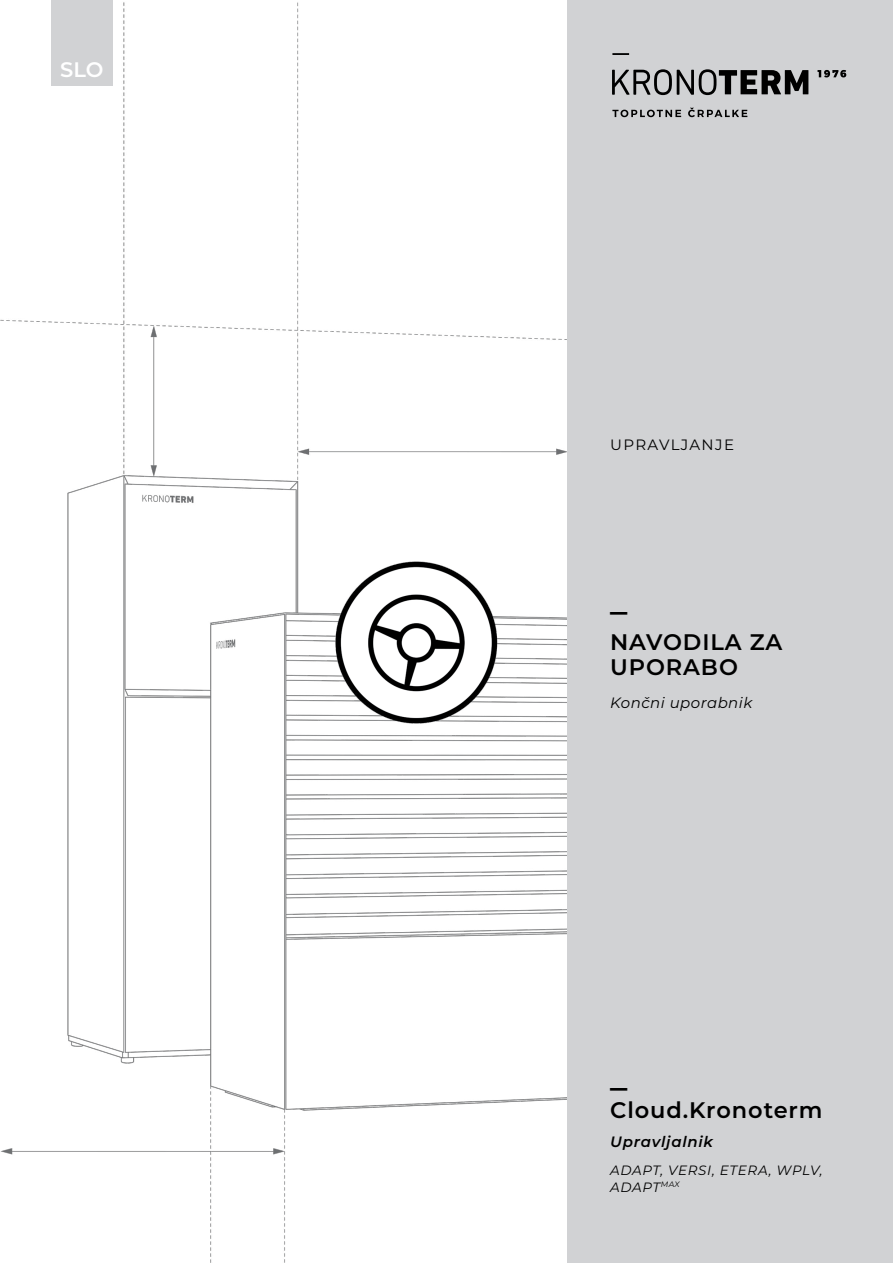
<style>
.page{position:relative;width:893px;height:1263px;background:#fff}
.page>*{position:absolute;margin:0;border:0;box-sizing:border-box;transform-origin:0 0}
.t1{font:600 34.5px "Montserrat";color:#000}
.t2{font:600 22.5px/25.5px "Montserrat";letter-spacing:.04em;color:#000}
.t3{font:600 21px "Montserrat";color:#fff}
.t4{font:italic 15px "Montserrat";letter-spacing:.03em;color:#000}
.t5{font:italic 600 15px "Montserrat";letter-spacing:.05em;color:#000}
.t6{font:15px "Montserrat";letter-spacing:.09em;color:#000}
.t7{font:italic 13.5px/16.5px "Montserrat";letter-spacing:.05em;color:#000}
</style>
<div class="page">
<img style="left:0;top:2px;width:568px;height:1260px">
<div style="left:568px;top:0;width:325px;height:1263px;background:#d1d2d4"></div>
<div style="left:51px;top:0;width:62px;height:85px;background:#d1d2d4"></div>
<svg style="left:612px;top:69px;width:196px;height:26px"></svg>
<svg style="left:817px;top:70px;width:29px;height:7px"></svg>
<svg style="left:612px;top:53px;width:17px;height:2px"></svg>
<svg style="left:612px;top:110px;width:69px;height:7px"></svg>
<svg style="left:688px;top:108px;width:59px;height:9px"></svg>
<p class="t3" style="left:60px;top:54px;width:45px">SLO</p>
<p class="t6" style="left:610px;top:434px;width:125px">UPRAVLJANJE</p>
<h1 class="t1" style="left:610px;top:575px;width:19px">_</h1>
<p class="t2" style="left:610px;top:628px;width:174px">NAVODILA ZA<br>UPORABO</p>
<p class="t4" style="left:610px;top:693px;width:144px">Končni uporabnik</p>
<h1 class="t1" style="left:610px;top:1051px;width:19px">_</h1>
<p class="t2" style="left:610px;top:1096px;width:214px">Cloud.Kronoterm</p>
<p class="t5" style="left:610px;top:1130px;width:104px">Upravljalnik</p>
<p class="t7" style="left:610px;top:1161px;width:214px">ADAPT, VERSI, ETERA, WPLV,<br>ADAPT<sup>MAX</sup></p>
</div>
